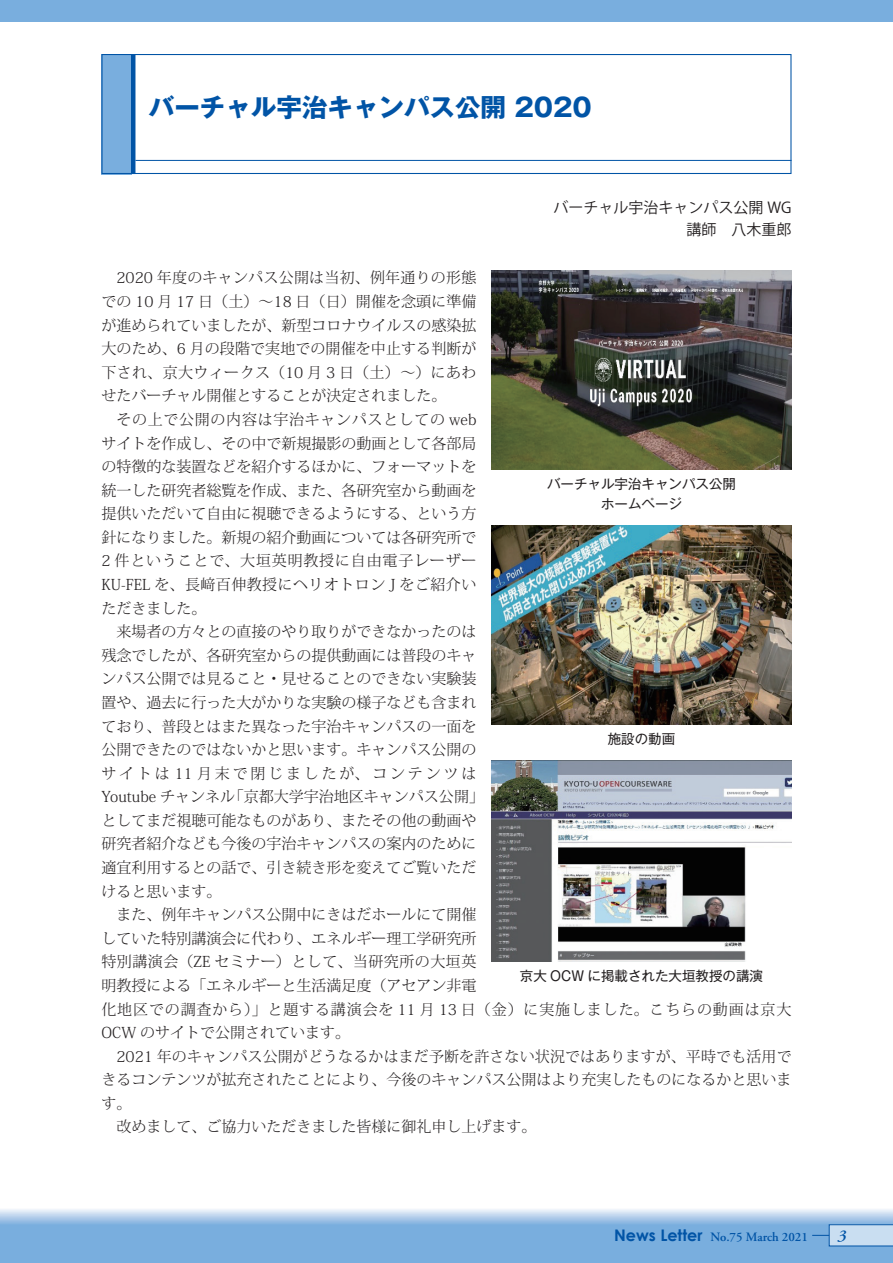
<style>
.page{position:relative;width:893px;height:1263px;background:#fff}
.page>*{position:absolute;margin:0;border:0;box-sizing:border-box;transform-origin:0 0}
.t1{font:700 25.5px "Gothic MB101 Pr 5";color:#0154a6}
.t2{font:italic 600 16.5px "Adobe Garamond Pro";color:#0154a6}
.t3{font:300 15px/23.5px "Koz Min Pr 6 N";color:#231f20;text-align:justify}
.t4{font:15px/22.5px "Koz Go Pr 6 N";color:#231f20;text-align:right}
.t5{font:13.5px/19.5px "Gothic MB101 Pr 5";color:#231f20;text-align:center}
.t6{font:600 12.75px "Adobe Garamond Pro";color:#0154a6}
.s1{font-family:"Century Gothic";font-weight:700;font-size:15.9px}
</style>
<div class="page">
<svg style="left:0;top:1209px;width:893px;height:54px"></svg>
<div style="left:0;top:0;width:893px;height:21px;background:#79aede"></div>
<svg style="left:812px;top:1224px;width:81px;height:22px"></svg>
<div style="left:101px;top:54px;width:30px;height:120px;background:#79aede"></div>
<hr style="left:131px;top:54px;width:4px;height:120px;background:#0154a6">
<div style="left:101px;top:54px;width:690px;height:120px;border:1px solid #0154a6"></div>
<hr style="left:135px;top:160px;width:656px;height:1px;background:#0154a6">
<img style="left:491px;top:761px;width:300px;height:200px">
<img style="left:491px;top:525px;width:300px;height:200px">
<img style="left:491px;top:270px;width:300px;height:200px">
<h1 class="t1" style="left:149px;top:86px;width:444px">バーチャル宇治キャンパス公開 2020</h1>
<p class="t4" style="left:554px;top:196px;width:239px">バーチャル宇治キャンパス公開 WG講師　八木重郎</p>
<p class="t3" style="left:101px;top:267px;width:377px;text-indent:15px">2020 年度のキャンパス公開は当初、例年通りの形態での 10 月 17 日（土）〜18 日（日）開催を念頭に準備が進められていましたが、新型コロナウイルスの感染拡大のため、6 月の段階で実地での開催を中止する判断が下され、京大ウィークス（10 月 3 日（土）〜）にあわせたバーチャル開催とすることが決定されました。</p>
<p class="t3" style="left:101px;top:408px;width:377px;text-indent:15px">その上で公開の内容は宇治キャンパスとしての webサイトを作成し、その中で新規撮影の動画として各部局の特徴的な装置などを紹介するほかに、フォーマットを統一した研究者総覧を作成、また、各研究室から動画を提供いただいて自由に視聴できるようにする、という方針になりました。新規の紹介動画については各研究所で2 件ということで、大垣英明教授に自由電子レーザーKU-FEL を、長﨑百伸教授にヘリオトロン J をご紹介いただきました。</p>
<p class="t3" style="left:101px;top:620px;width:384px;text-align:left;text-indent:15px">来場者の方々との直接のやり取りができなかったのは残念でしたが、各研究室からの提供動画には普段のキャンパス公開では見ること・見せることのできない実験装置や、過去に行った大がかりな実験の様子なども含まれており、普段とはまた異なった宇治キャンパスの一面を公開できたのではないかと思います。キャンパス公開のサイトは11月末で閉じましたが、コンテンツは<br>Youtube チャンネル「京都大学宇治地区キャンパス公開」としてまだ視聴可能なものがあり、またその他の動画や研究者紹介なども今後の宇治キャンパスの案内のために適宜利用するとの話で、引き続き形を変えてご覧いただけると思います。</p>
<p class="t3" style="left:101px;top:903px;width:691px;text-align:left;text-indent:15px">また、例年キャンパス公開中にきはだホールにて開催<br>していた特別講演会に代わり、エネルギー理工学研究所<br>特別講演会（ZE セミナー）として、当研究所の大垣英<br>明教授による「エネルギーと生活満足度（アセアン非電<br>化地区での調査から）」と題する講演会を 11 月 13 日（金）に実施しました。こちらの動画は京大<br>OCW のサイトで公開されています。</p>
<p class="t3" style="left:116px;top:1045px;width:677px">2021 年のキャンパス公開がどうなるかはまだ予断を許さない状況ではありますが、平時でも活用で</p>
<p class="t3" style="left:101px;top:1068px;width:692px">きるコンテンツが拡充されたことにより、今後のキャンパス公開はより充実したものになるかと思いま</p>
<p class="t3" style="left:101px;top:1092px;width:31px">す。</p>
<p class="t3" style="left:116px;top:1115px;width:421px">改めまして、ご協力いただきました皆様に御礼申し上げます。</p>
<p class="t5" style="left:547px;top:473px;width:190px">バーチャル宇治キャンパス公開ホームページ</p>
<p class="t5" style="left:608px;top:728px;width:69px">施設の動画</p>
<p class="t5" style="left:520px;top:964px;width:245px">京大 OCW に掲載された大垣教授の講演</p>
<p class="t6" style="left:614px;top:1230px;width:195px"><span class="s1">News Letter</span> No.75 March 2021</p>
<p class="t2" style="left:838px;top:1226px;width:10px">3</p>
</div>
